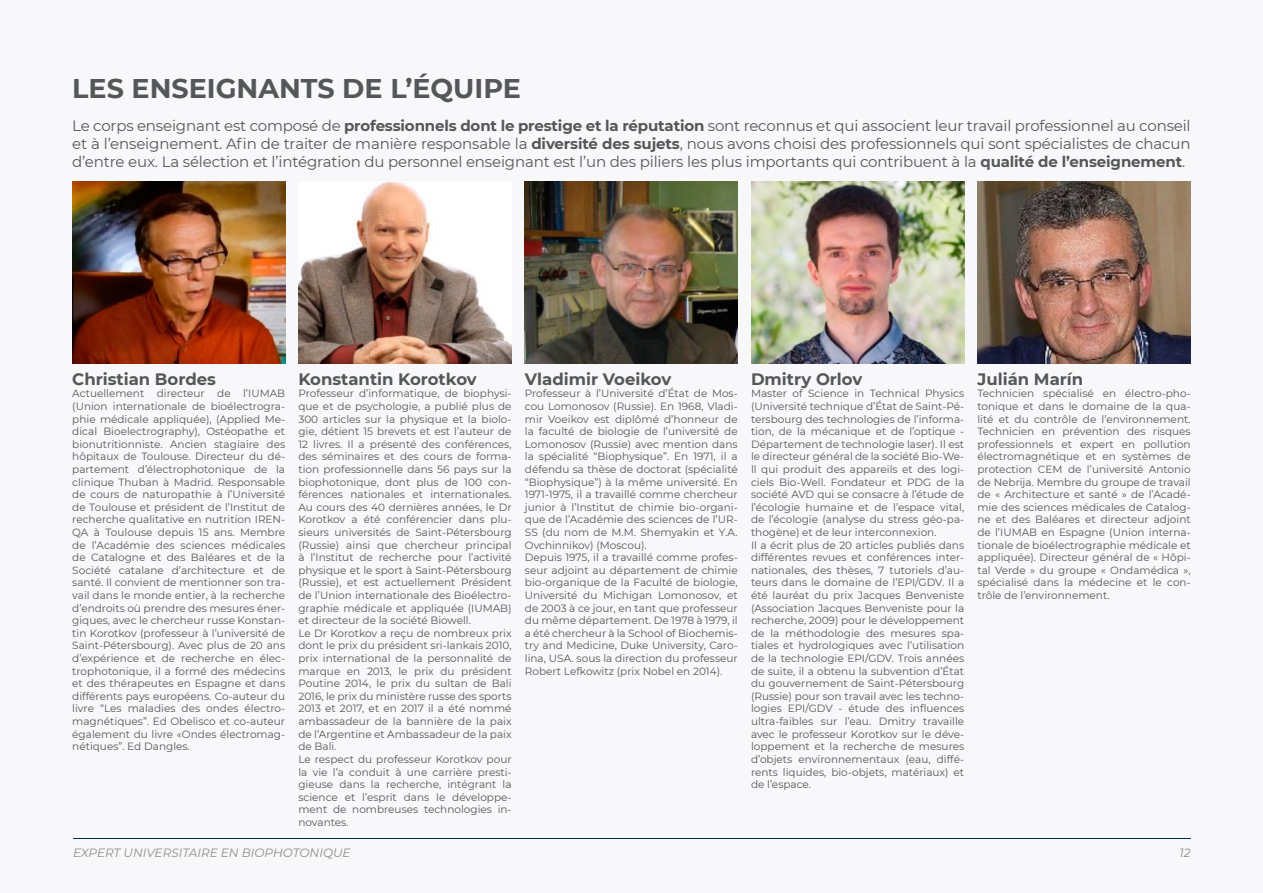
<style>
.page{position:relative;width:1263px;height:893px;background:#f8f7f9}
.page>*{position:absolute;margin:0;border:0;box-sizing:border-box;transform-origin:0 0}
.t1{font:700 27px "Montserrat";color:#545758}
.t2{font:700 16.5px "Montserrat";color:#545758}
.t3{font:15px/18px "Montserrat";letter-spacing:-.01em;color:#545758;text-align:justify}
.t4{font:italic 12px "Montserrat";color:#908c8e}
.t5{font:10.5px/12.6px "Montserrat";color:#545758}
.s1{font-weight:700}
</style>
<div class="page">
<hr style="left:73px;top:838px;width:1118px;height:1px;background:#002b57">
<img style="left:72px;top:182px;width:213px;height:182px">
<img style="left:298px;top:182px;width:214px;height:182px">
<img style="left:525px;top:182px;width:213px;height:182px">
<img style="left:751px;top:182px;width:213px;height:182px">
<img style="left:977px;top:182px;width:214px;height:182px">
<h1 class="t1" style="left:72px;top:69px;width:450px">LES ENSEIGNANTS DE L’ÉQUIPE</h1>
<p class="t3" style="left:72px;top:117px;width:1120px">Le corps enseignant est composé de <span class="s1">professionnels dont le prestige et la réputation</span> sont reconnus et qui associent leur travail professionnel au conseil et à l’enseignement. Afin de traiter de manière responsable la <span class="s1">diversité des sujets</span>, nous avons choisi des professionnels qui sont spécialistes de chacun d’entre eux. La sélection et l’intégration du personnel enseignant est l’un des piliers les plus importants qui contribuent à la <span class="s1">qualité de l’enseignement</span>.</p>
<h2 class="t2" style="left:72px;top:367px;width:145px">Christian Bordes</h2>
<p class="t5" style="left:72px;top:387px;width:214px;text-align:justify">Actuellement directeur de l’IUMAB (Union internationale de bioélectrogra&shy;phie médicale appliquée), (Applied Me&shy;dical Bioelectrography), Ostéopathe et bionutritionniste. Ancien stagiaire des hôpitaux de Toulouse. Directeur du dé&shy;partement d’électrophotonique de la clinique Thuban à Madrid. Responsable de cours de naturopathie à l’Université de Toulouse et président de l’Institut de recherche qualitative en nutrition IREN-QA à Toulouse depuis 15 ans. Membre de l’Académie des sciences médicales de Catalogne et des Baléares et de la Société catalane d’architecture et de santé. Il convient de mentionner son tra&shy;vail dans le monde entier, à la recherche d’endroits où prendre des mesures éner&shy;giques, avec le chercheur russe Konstan&shy;tin Korotkov (professeur à l’université de Saint-Pétersbourg). Avec plus de 20 ans d’expérience et de recherche en élec&shy;trophotonique, il a formé des médecins et des thérapeutes en Espagne et dans différents pays européens. Co-auteur du livre “Les maladies des ondes électro&shy;magnétiques”. Ed Obelisco et co-auteur également du livre «Ondes électromag&shy;nétiques”. Ed Dangles.</p>
<h2 class="t2" style="left:298px;top:367px;width:180px">Konstantin Korotkov</h2>
<p class="t5" style="left:298px;top:387px;width:215px">Professeur d’informatique, de biophysi&shy;que et de psychologie, a publié plus de 300 articles sur la physique et la biolo&shy;gie, détient 15 brevets et est l’auteur de 12 livres. Il a présenté des conférences, des séminaires et des cours de forma&shy;tion professionnelle dans 56 pays sur la biophotonique, dont plus de 100 con&shy;férences nationales et internationales.<br>Au cours des 40 dernières années, le Dr Korotkov a été conférencier dans plu&shy;sieurs universités de Saint-Pétersbourg (Russie) ainsi que chercheur principal à l’Institut de recherche pour l’activité physique et le sport à Saint-Pétersbourg (Russie), et est actuellement Président de l’Union internationale des Bioélectro&shy;graphie médicale et appliquée (IUMAB) et directeur de la société Biowell.<br>Le Dr Korotkov a reçu de nombreux prix dont le prix du président sri-lankais 2010, prix international de la personnalité de marque en 2013, le prix du président Poutine 2014, le prix du sultan de Bali 2016, le prix du ministère russe des sports 2013 et 2017, et en 2017 il a été nommé ambassadeur de la bannière de la paix de l’Argentine et Ambassadeur de la paix de Bali.<br>Le respect du professeur Korotkov pour la vie l’a conduit à une carrière presti&shy;gieuse dans la recherche, intégrant la science et l’esprit dans le développe&shy;ment de nombreuses technologies in&shy;novantes.</p>
<h2 class="t2" style="left:525px;top:367px;width:148px">Vladimir Voeikov</h2>
<p class="t5" style="left:525px;top:387px;width:214px">Professeur à l’Université d’État de Mos&shy;cou Lomonosov (Russie). En 1968, Vladi&shy;mir Voeikov est diplômé d’honneur de la faculté de biologie de l’université de Lomonosov (Russie) avec mention dans la spécialité “Biophysique”. En 1971, il a défendu sa thèse de doctorat (spécialité “Biophysique”) à la même université. En 1971-1975, il a travaillé comme chercheur junior à l’Institut de chimie bio-organi&shy;que de l’Académie des sciences de l’UR-SS (du nom de M.M. Shemyakin et Y.A.<br>Ovchinnikov) (Moscou).<br>Depuis 1975, il a travaillé comme profes&shy;seur adjoint au département de chimie bio-organique de la Faculté de biologie, Université du Michigan Lomonosov, et de 2003 à ce jour, en tant que professeur du même département. De 1978 à 1979, il a été chercheur à la School of Biochemis&shy;try and Medicine, Duke University, Caro&shy;lina, USA. sous la direction du professeur Robert Lefkowitz (prix Nobel en 2014).</p>
<h2 class="t2" style="left:751px;top:367px;width:113px">Dmitry Orlov</h2>
<p class="t5" style="left:751px;top:387px;width:215px">Master of Science in Technical Physics (Université technique d’État de Saint-Pé&shy;tersbourg des technologies de l’informa&shy;tion, de la mécanique et de l’optique - Département de technologie laser). Il est le directeur général de la société Bio-We&shy;ll qui produit des appareils et des logi&shy;ciels Bio-Well. Fondateur et PDG de la société AVD qui se consacre à l’étude de l’écologie humaine et de l’espace vital, de l’écologie (analyse du stress géo-pa&shy;thogène) et de leur interconnexion.<br>Il a écrit plus de 20 articles publiés dans différentes revues et conférences inter&shy;nationales, des thèses, 7 tutoriels d’au&shy;teurs dans le domaine de l’EPI/GDV. Il a été lauréat du prix Jacques Benveniste (Association Jacques Benveniste pour la recherche, 2009) pour le développement de la méthodologie des mesures spa&shy;tiales et hydrologiques avec l’utilisation de la technologie EPI/GDV. Trois années de suite, il a obtenu la subvention d’État du gouvernement de Saint-Pétersbourg (Russie) pour son travail avec les techno&shy;logies EPI/GDV - étude des influences ultra-faibles sur l’eau. Dmitry travaille avec le professeur Korotkov sur le déve&shy;loppement et la recherche de mesures d’objets environnementaux (eau, diffé&shy;rents liquides, bio-objets, matériaux) et de l’espace.</p>
<h2 class="t2" style="left:977px;top:367px;width:107px">Julián Marín</h2>
<p class="t5" style="left:977px;top:387px;width:215px;text-align:justify">Technicien spécialisé en électro-pho&shy;tonique et dans le domaine de la qua&shy;lité et du contrôle de l’environnement.<br>Technicien en prévention des risques professionnels et expert en pollution électromagnétique et en systèmes de protection CEM de l’université Antonio de Nebrija. Membre du groupe de travail de « Architecture et santé » de l’Acadé&shy;mie des sciences médicales de Catalog&shy;ne et des Baléares et directeur adjoint de l’IUMAB en Espagne (Union interna&shy;tionale de bioélectrographie médicale et appliquée). Directeur général de « Hôpi&shy;tal Verde » du groupe « Ondamédica », spécialisé dans la médecine et le con&shy;trôle de l’environnement.</p>
<p class="t4" style="left:73px;top:844px;width:279px">EXPERT UNIVERSITAIRE EN BIOPHOTONIQUE</p>
<p class="t4" style="left:1179px;top:844px;width:13px">12</p>
</div>
